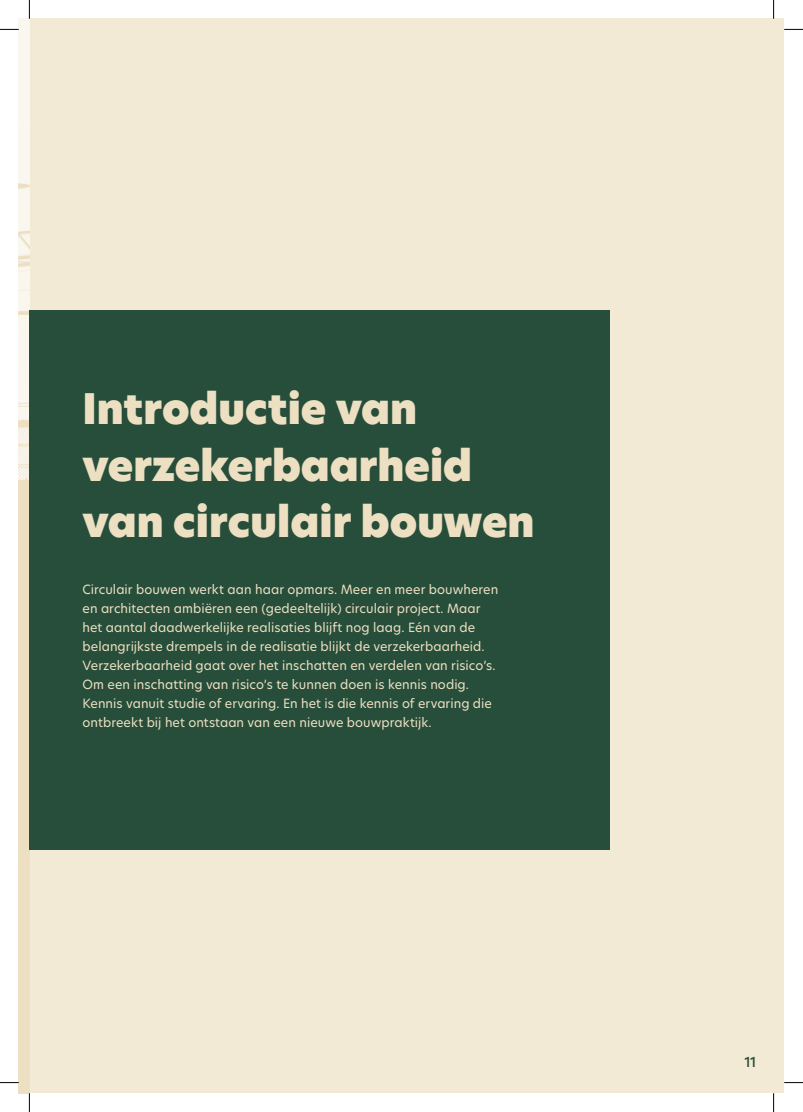
<style>
.page{position:relative;width:803px;height:1112px;background:#fff}
.page>*{position:absolute;margin:0;border:0;box-sizing:border-box;transform-origin:0 0}
.t1{font:41.25px/56.8px "New Hero Super";color:#eddfc1}
.t2{font:500 13.75px "New Hero";color:#274e3b}
.t3{font:12.5px/19px "New Hero";letter-spacing:.005em;color:#eddfc1}
</style>
<div class="page">
<div style="left:19px;top:19px;width:765px;height:1073px;background:#f3ead5"></div>
<img style="left:19px;top:19px;width:10px;height:1073px">
<div style="left:29px;top:310px;width:581px;height:539px;background:#274e3b"></div>
<svg style="left:0;top:29px;width:19px;height:1px"></svg>
<svg style="left:784px;top:29px;width:19px;height:1px"></svg>
<svg style="left:0;top:1081px;width:19px;height:2px"></svg>
<svg style="left:784px;top:1082px;width:19px;height:1px"></svg>
<svg style="left:29px;top:0;width:1px;height:19px"></svg>
<svg style="left:29px;top:1092px;width:1px;height:19px"></svg>
<svg style="left:773px;top:0;width:1px;height:19px"></svg>
<svg style="left:773px;top:1092px;width:1px;height:19px"></svg>
<h1 class="t1" style="left:83px;top:380px;width:454px">Introductie van verzekerbaarheid van circulair bouwen</h1>
<p class="t3" style="left:83px;top:580px;width:417px">Circulair bouwen werkt aan haar opmars. Meer en meer bouwheren en architecten ambiëren een (gedeeltelijk) circulair project. Maar het aantal daadwerkelijke realisaties blijft nog laag. Eén van de belangrijkste drempels in de realisatie blijkt de verzekerbaarheid.<br>Verzekerbaarheid gaat over het inschatten en verdelen van risico’s.<br>Om een inschatting van risico’s te kunnen doen is kennis nodig.<br>Kennis vanuit studie of ervaring. En het is die kennis of ervaring die ontbreekt bij het ontstaan van een nieuwe bouwpraktijk.</p>
<p class="t2" style="left:744px;top:1051px;width:14px">11</p>
</div>
